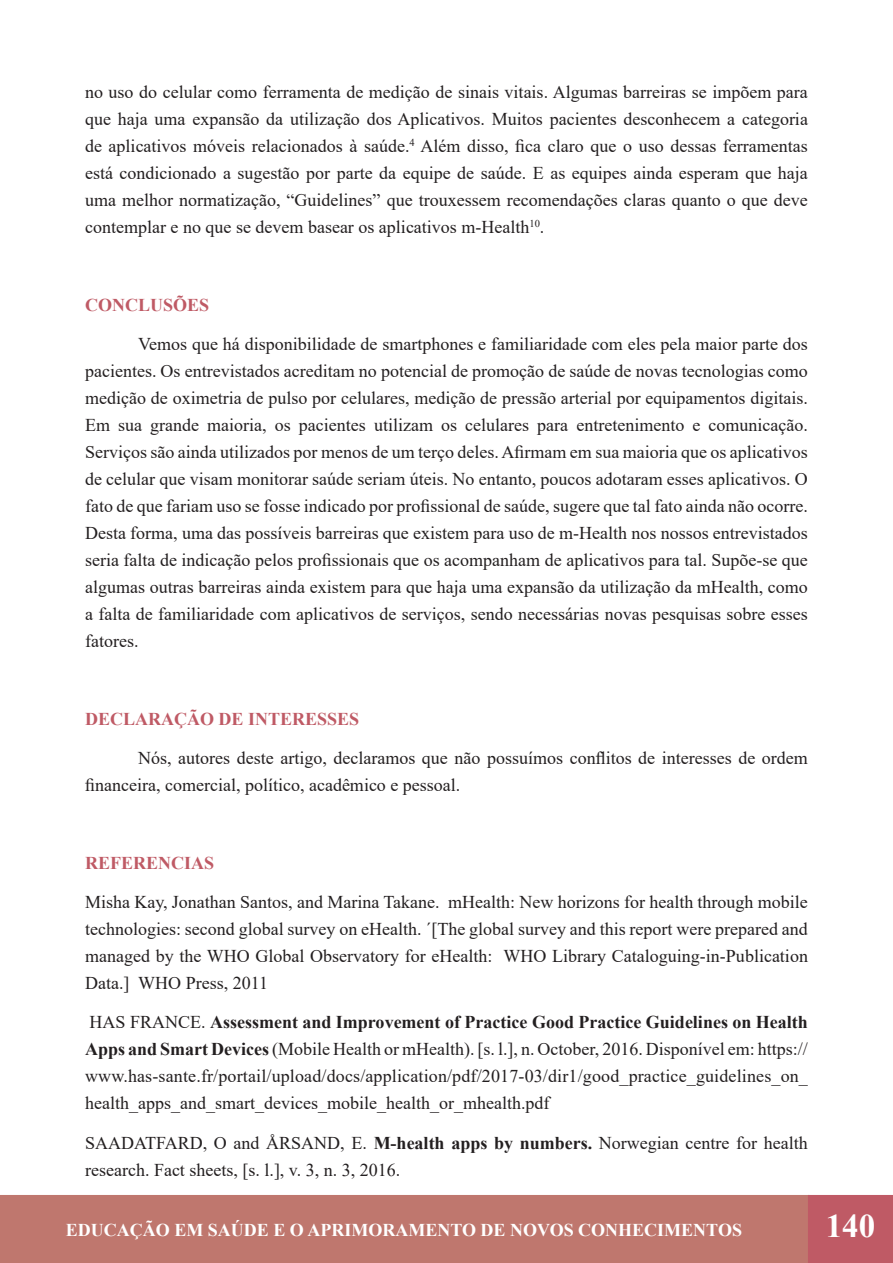
<style>
.page{position:relative;width:893px;height:1263px;background:#fff}
.page>*{position:absolute;margin:0;border:0;box-sizing:border-box;transform-origin:0 0}
.t1{font:700 33px "Times New Roman";color:#fff}
.t2{font:18px/27px "Times New Roman";color:#231f20;text-align:justify}
.t3{font:700 18px "Times New Roman";color:#fff}
.t4{font:700 18px "Times New Roman";color:#bf5a65}
.s1{font-weight:700}
</style>
<div class="page">
<div style="left:0;top:1195px;width:808px;height:68px;background:#bf776e"></div>
<div style="left:809px;top:1196px;width:83px;height:66px;background:#bf5a65"></div>
<div style="left:808px;top:1195px;width:85px;height:68px;border:2px solid #bf5a65"></div>
<div style="left:29px;top:1195px;width:750px;height:68px;background:#bf776e"></div>
<p class="t2" style="left:85px;top:77px;width:724px">no uso do celular como ferramenta de medição de sinais vitais. Algumas barreiras se impõem para que haja uma expansão da utilização dos Aplicativos. Muitos pacientes desconhecem a categoria de aplicativos móveis relacionados à saúde.<sup>4</sup> Além disso, fica claro que o uso dessas ferramentas está condicionado a sugestão por parte da equipe de saúde. E as equipes ainda esperam que haja uma melhor normatização, “Guidelines” que trouxessem recomendações claras quanto o que deve contemplar e no que se devem basear os aplicativos m-Health<sup>10</sup>.</p>
<p class="t4" style="left:85px;top:292px;width:126px">CONCLUSÕES</p>
<p class="t2" style="left:85px;top:329px;width:724px;text-indent:53px">Vemos que há disponibilidade de smartphones e familiaridade com eles pela maior parte dos pacientes. Os entrevistados acreditam no potencial de promoção de saúde de novas tecnologias como medição de oximetria de pulso por celulares, medição de pressão arterial por equipamentos digitais.<br>Em sua grande maioria, os pacientes utilizam os celulares para entretenimento e comunicação.<br>Serviços são ainda utilizados por menos de um terço deles. Afirmam em sua maioria que os aplicativos de celular que visam monitorar saúde seriam úteis. No entanto, poucos adotaram esses aplicativos. O fato de que fariam uso se fosse indicado por profissional de saúde, sugere que tal fato ainda não ocorre.<br>Desta forma, uma das possíveis barreiras que existem para uso de m-Health nos nossos entrevistados seria falta de indicação pelos profissionais que os acompanham de aplicativos para tal. Supõe-se que algumas outras barreiras ainda existem para que haja uma expansão da utilização da mHealth, como a falta de familiaridade com aplicativos de serviços, sendo necessárias novas pesquisas sobre esses fatores.</p>
<p class="t4" style="left:85px;top:706px;width:276px">DECLARAÇÃO DE INTERESSES</p>
<p class="t2" style="left:85px;top:743px;width:724px;text-indent:53px">Nós, autores deste artigo, declaramos que não possuímos conflitos de interesses de ordem financeira, comercial, político, acadêmico e pessoal.</p>
<p class="t4" style="left:85px;top:850px;width:131px">REFERENCIAS</p>
<p class="t2" style="left:85px;top:887px;width:724px">Misha Kay, Jonathan Santos, and Marina Takane. mHealth: New horizons for health through mobile technologies: second global survey on eHealth. ´[The global survey and this report were prepared and managed by the WHO Global Observatory for eHealth: WHO Library Cataloguing-in-Publication Data.] WHO Press, 2011</p>
<p class="t2" style="left:85px;top:1008px;width:724px">HAS FRANCE. <span class="s1">Assessment and Improvement of Practice Good Practice Guidelines on Health Apps and Smart Devices</span> (Mobile Health or mHealth). [s. l.], n. October, 2016. Disponível em: https:// www.has-sante.fr/portail/upload/docs/application/pdf/2017-03/dir1/good_practice_guidelines_on_ health_apps_and_smart_devices_mobile_health_or_mhealth.pdf</p>
<p class="t2" style="left:85px;top:1129px;width:724px">SAADATFARD, O and ÅRSAND, E. <span class="s1">M-health apps by numbers.</span> Norwegian centre for health research. Fact sheets, [s. l.], v. 3, n. 3, 2016.</p>
<p class="t3" style="left:66px;top:1217px;width:678px">EDUCAÇÃO EM SAÚDE E O APRIMORAMENTO DE NOVOS CONHECIMENTOS</p>
<h1 class="t1" style="left:826px;top:1202px;width:51px">140</h1>
</div>
